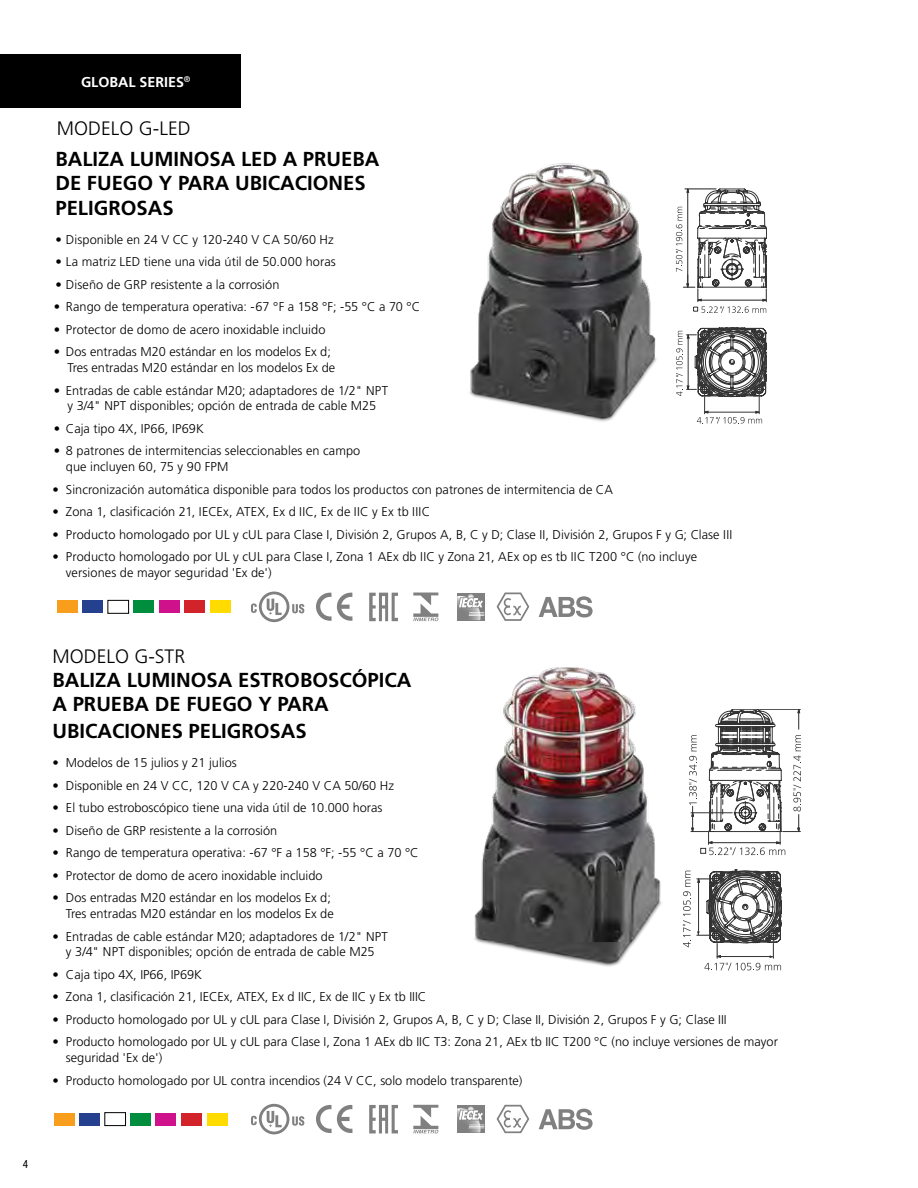
<style>
.page{position:relative;width:918px;height:1188px;background:#fff}
.page>*{position:absolute;margin:0;border:0;box-sizing:border-box;transform-origin:0 0}
.t1{font:700 20.25px/24.3px "Frutiger";color:#000}
.t2{font:300 19.35px "Frutiger";color:#000}
.t3{font:700 14.25px "Frutiger";color:#fff}
.t4{font:300 12.75px/15.8px "Frutiger";color:#000}
.t5{font:condensed 11.25px "Helvetica Neue";color:#000}
</style>
<div class="page">
<div style="left:0;top:54px;width:241px;height:54px;background:#000"></div>
<img style="left:469px;top:163px;width:188px;height:259px">
<img style="left:474px;top:667px;width:188px;height:300px">
<svg style="left:676px;top:189px;width:91px;height:235px"></svg>
<svg style="left:697px;top:869px;width:85px;height:101px"></svg>
<svg style="left:683px;top:871px;width:8px;height:76px"></svg>
<svg style="left:689px;top:709px;width:112px;height:146px"></svg>
<div style="left:57px;top:600px;width:21px;height:13px;background:#f99d1c"></div>
<div style="left:82px;top:600px;width:21px;height:13px;background:#25408f"></div>
<div style="left:108px;top:600px;width:21px;height:14px;border:1px solid #000"></div>
<div style="left:133px;top:600px;width:21px;height:13px;background:#008d3d"></div>
<div style="left:159px;top:600px;width:20px;height:13px;background:#cf128c"></div>
<div style="left:184px;top:600px;width:21px;height:13px;background:#d2232a"></div>
<div style="left:210px;top:600px;width:20px;height:13px;background:#ffdb00"></div>
<div style="left:54px;top:1113px;width:21px;height:13px;background:#f99d1c"></div>
<div style="left:79px;top:1113px;width:21px;height:13px;background:#25408f"></div>
<div style="left:105px;top:1112px;width:21px;height:14px;border:1px solid #000"></div>
<div style="left:130px;top:1113px;width:21px;height:13px;background:#008d3d"></div>
<div style="left:156px;top:1113px;width:20px;height:13px;background:#cf128c"></div>
<div style="left:181px;top:1113px;width:21px;height:13px;background:#d2232a"></div>
<div style="left:207px;top:1113px;width:20px;height:13px;background:#ffdb00"></div>
<svg style="left:316px;top:593px;width:37px;height:28px"></svg>
<svg style="left:497px;top:593px;width:32px;height:28px"></svg>
<svg style="left:251px;top:592px;width:53px;height:30px"></svg>
<svg style="left:413px;top:593px;width:25px;height:28px"></svg>
<svg style="left:369px;top:593px;width:29px;height:28px"></svg>
<svg style="left:539px;top:596px;width:54px;height:21px"></svg>
<div style="left:457px;top:593px;width:27px;height:27px;background:#808080"></div>
<svg style="left:457px;top:594px;width:27px;height:26px"></svg>
<svg style="left:316px;top:1105px;width:37px;height:28px"></svg>
<svg style="left:497px;top:1105px;width:32px;height:28px"></svg>
<svg style="left:251px;top:1104px;width:53px;height:30px"></svg>
<svg style="left:413px;top:1105px;width:25px;height:28px"></svg>
<svg style="left:369px;top:1105px;width:29px;height:29px"></svg>
<svg style="left:539px;top:1109px;width:54px;height:21px"></svg>
<div style="left:457px;top:1105px;width:27px;height:27px;background:#808080"></div>
<svg style="left:457px;top:1106px;width:27px;height:26px"></svg>
<p class="t3" style="left:81px;top:73px;width:111px">GLOBAL SERIES<sup>®</sup></p>
<h2 class="t2" style="left:57px;top:117px;width:135px">MODELO G-LED</h2>
<h1 class="t1" style="left:55px;top:147px;width:326px">BALIZA LUMINOSA LED A PRUEBA<br>DE FUEGO Y PARA UBICACIONES<br>PELIGROSAS</h1>
<p class="t4" style="left:55px;top:232px;width:280px">• Disponible en 24 V CC y 120-240 V CA 50/60 Hz</p>
<p class="t4" style="left:55px;top:254px;width:282px">• La matriz LED tiene una vida útil de 50.000 horas</p>
<p class="t4" style="left:55px;top:277px;width:226px">• Diseño de GRP resistente a la corrosión</p>
<p class="t4" style="left:54px;top:299px;width:368px">• Rango de temperatura operativa: -67 °F a 158 °F; -55 °C a 70 °C</p>
<p class="t4" style="left:54px;top:322px;width:273px">• Protector de domo de acero inoxidable incluido</p>
<p class="t4" style="left:67px;top:344px;width:269px;text-indent:-14px">• Dos entradas M20 estándar en los modelos Ex d;<br>Tres entradas M20 estándar en los modelos Ex de</p>
<p class="t4" style="left:54px;top:382px;width:336px;text-align:center">• Entradas de cable estándar M20; adaptadores de 1/2" NPT y 3/4" NPT disponibles; opción de entrada de cable M25</p>
<p class="t4" style="left:54px;top:421px;width:151px">• Caja tipo 4X, IP66, IP69K</p>
<p class="t4" style="left:66px;top:443px;width:296px;text-indent:-12px">• 8 patrones de intermitencias seleccionables en campo que incluyen 60, 75 y 90 FPM</p>
<p class="t4" style="left:52px;top:481px;width:562px">• Sincronización automática disponible para todos los productos con patrones de intermitencia de CA</p>
<p class="t4" style="left:52px;top:504px;width:379px">• Zona 1, clasificación 21, IECEx, ATEX, Ex d IIC, Ex de IIC y Ex tb IIIC</p>
<p class="t4" style="left:52px;top:526px;width:681px">• Producto homologado por UL y cUL para Clase I, División 2, Grupos A, B, C y D; Clase II, División 2, Grupos F y G; Clase III</p>
<p class="t4" style="left:66px;top:549px;width:633px;text-indent:-14px">• Producto homologado por UL y cUL para Clase I, Zona 1 AEx db IIC y Zona 21, AEx op es tb IIC T200 °C (no incluye versiones de mayor seguridad 'Ex de')</p>
<h2 class="t2" style="left:52px;top:645px;width:134px">MODELO G-STR</h2>
<h1 class="t1" style="left:52px;top:668px;width:360px">BALIZA LUMINOSA ESTROBOSCÓPICA<br>A PRUEBA DE FUEGO Y PARA</h1>
<h1 class="t1" style="left:52px;top:719px;width:256px">UBICACIONES PELIGROSAS</h1>
<p class="t4" style="left:52px;top:755px;width:186px">• Modelos de 15 julios y 21 julios</p>
<p class="t4" style="left:52px;top:778px;width:343px">• Disponible en 24 V CC, 120 V CA y 220-240 V CA 50/60 Hz</p>
<p class="t4" style="left:52px;top:800px;width:331px">• El tubo estroboscópico tiene una vida útil de 10.000 horas</p>
<p class="t4" style="left:52px;top:823px;width:226px">• Diseño de GRP resistente a la corrosión</p>
<p class="t4" style="left:52px;top:845px;width:368px">• Rango de temperatura operativa: -67 °F a 158 °F; -55 °C a 70 °C</p>
<p class="t4" style="left:52px;top:868px;width:272px">• Protector de domo de acero inoxidable incluido</p>
<p class="t4" style="left:52px;top:890px;width:283px;text-align:right">• Dos entradas M20 estándar en los modelos Ex d;<br>Tres entradas M20 estándar en los modelos Ex de</p>
<p class="t4" style="left:52px;top:928px;width:337px;text-align:center">• Entradas de cable estándar M20; adaptadores de 1/2" NPT y 3/4" NPT disponibles; opción de entrada de cable M25</p>
<p class="t4" style="left:52px;top:967px;width:151px">• Caja tipo 4X, IP66, IP69K</p>
<p class="t4" style="left:52px;top:989px;width:375px">• Zona 1, clasificación 21, IECEx, ATEX, Ex d IIC, Ex de IIC y Ex tb IIIC</p>
<p class="t4" style="left:52px;top:1012px;width:676px">• Producto homologado por UL y cUL para Clase I, División 2, Grupos A, B, C y D; Clase II, División 2, Grupos F y G; Clase III</p>
<p class="t4" style="left:66px;top:1034px;width:713px;text-indent:-14px">• Producto homologado por UL y cUL para Clase I, Zona 1 AEx db IIC T3: Zona 21, AEx tb IIC T200 °C (no incluye versiones de mayor seguridad 'Ex de')</p>
<p class="t4" style="left:52px;top:1072px;width:472px">• Producto homologado por UL contra incendios (24 V CC, solo modelo transparente)</p>
<p class="t5" style="left:23px;top:1157px;width:7px">4</p>
</div>
